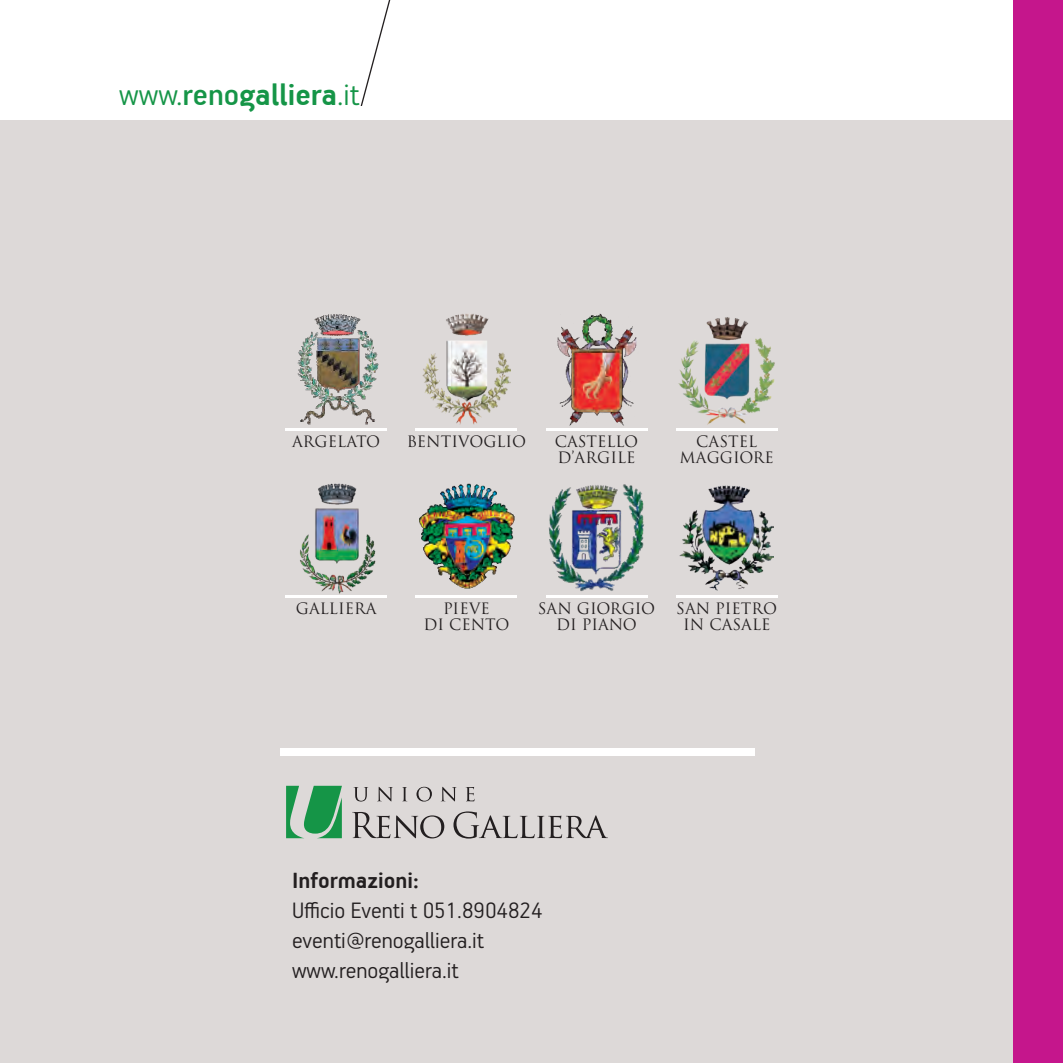
<style>
.page{position:relative;width:1063px;height:1063px;background:#fff}
.page>*{position:absolute;margin:0;border:0;box-sizing:border-box;transform-origin:0 0}
.t1{font:700 33.75px "PF Handbook Pro";color:#159547}
.t2{font:300 25px "PF Handbook Pro";color:#231f20}
.t3{font:700 25px "PF Handbook Pro";color:#231f20}
.t4{font:15.25px "Trajan Pro";color:#231f20}
.s1{font-weight:300}
.s2{font-weight:500}
</style>
<div class="page">
<svg style="left:360px;top:0;width:31px;height:106px"></svg>
<div style="left:0;top:120px;width:1025px;height:943px;background:#ddd9d8"></div>
<div style="left:1013px;top:0;width:50px;height:1063px;background:#c5168c"></div>
<svg style="left:286px;top:785px;width:322px;height:54px"></svg>
<div style="left:280px;top:748px;width:474px;height:8px;background:#fff"></div>
<hr style="left:286px;top:429px;width:101px;height:2px;background:#fff">
<img style="left:297px;top:314px;width:82px;height:111px">
<hr style="left:546px;top:429px;width:101px;height:2px;background:#fff">
<img style="left:555px;top:313px;width:83px;height:116px">
<hr style="left:416px;top:429px;width:101px;height:2px;background:#fff">
<img style="left:422px;top:314px;width:88px;height:110px">
<hr style="left:676px;top:429px;width:101px;height:2px;background:#fff">
<img style="left:676px;top:317px;width:101px;height:112px">
<hr style="left:286px;top:596px;width:101px;height:2px;background:#fff">
<img style="left:295px;top:483px;width:84px;height:113px">
<hr style="left:546px;top:596px;width:101px;height:2px;background:#fff">
<img style="left:546px;top:484px;width:101px;height:112px">
<hr style="left:416px;top:596px;width:101px;height:2px;background:#fff">
<img style="left:419px;top:483px;width:96px;height:106px">
<hr style="left:676px;top:596px;width:101px;height:2px;background:#fff">
<img style="left:679px;top:485px;width:95px;height:106px">
<p class="t1" style="left:119px;top:74px;width:242px"><span class="s1">www.</span><span class="s2">reno</span>galliera<span class="s1">.it</span></p>
<p class="t4" style="left:292px;top:432px;width:90px">ARGELATO</p>
<p class="t4" style="left:555px;top:432px;width:85px">CASTELLO</p>
<p class="t4" style="left:558px;top:447px;width:79px">D’ARGILE</p>
<p class="t4" style="left:407px;top:432px;width:121px">BENTIVOGLIO</p>
<p class="t4" style="left:696px;top:432px;width:62px">CASTEL</p>
<p class="t4" style="left:680px;top:447px;width:96px">MAGGIORE</p>
<p class="t4" style="left:296px;top:599px;width:82px">GALLIERA</p>
<p class="t4" style="left:538px;top:599px;width:119px">SAN GIORGIO</p>
<p class="t4" style="left:556px;top:614px;width:82px">DI PIANO</p>
<p class="t4" style="left:443px;top:599px;width:48px">PIEVE</p>
<p class="t4" style="left:423px;top:614px;width:87px">DI CENTO</p>
<p class="t4" style="left:676px;top:599px;width:102px">SAN PIETRO</p>
<p class="t4" style="left:683px;top:614px;width:89px">IN CASALE</p>
<p class="t3" style="left:292px;top:865px;width:128px">Informazioni:</p>
<p class="t2" style="left:292px;top:895px;width:252px">Ufficio Eventi t 051.8904824</p>
<p class="t2" style="left:292px;top:925px;width:194px">eventi@renogalliera.it</p>
<p class="t2" style="left:292px;top:955px;width:168px">www.renogalliera.it</p>
</div>
